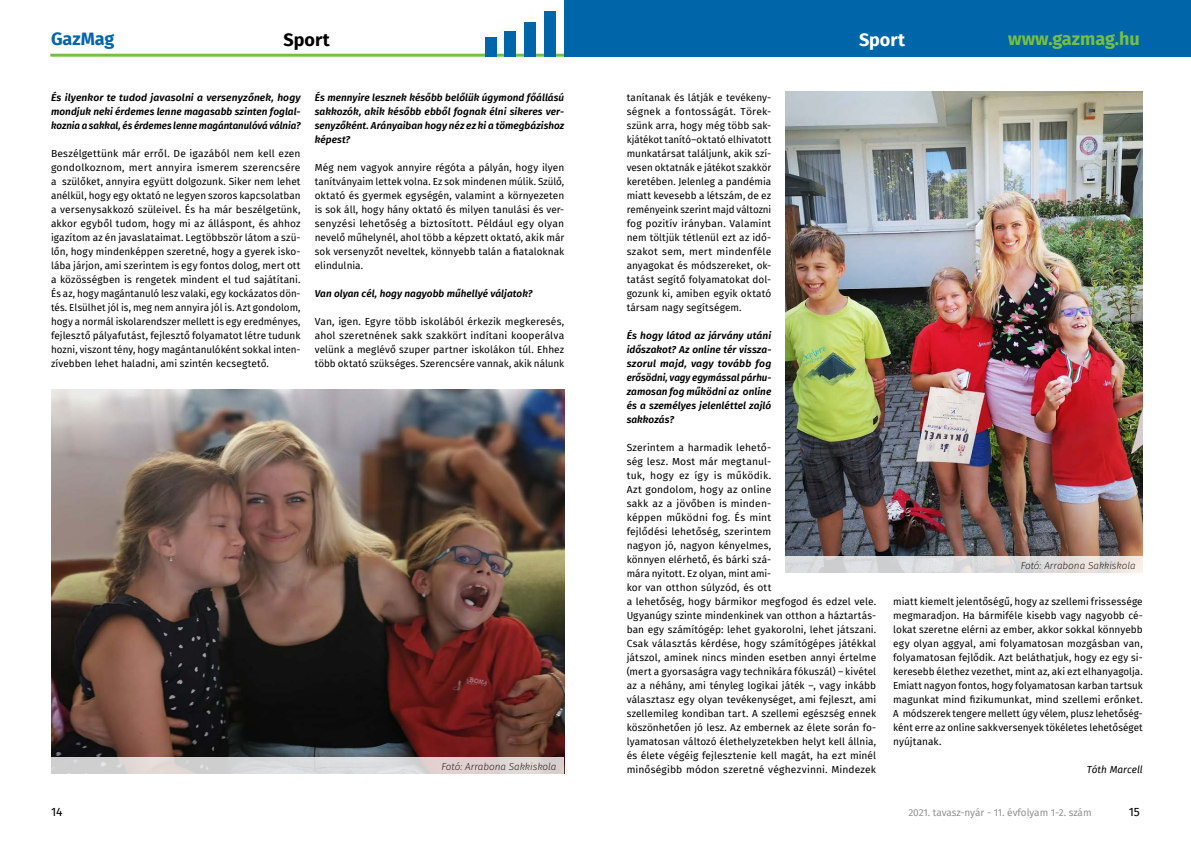
<style>
.page{position:relative;width:1191px;height:842px;background:#fff}
.page>*{position:absolute;margin:0;border:0;box-sizing:border-box;transform-origin:0 0}
.t1{font:700 18px "Fira Sans";color:#75c044}
.t2{font:700 18px "Fira Sans";color:#06a}
.t3{font:700 18px "Fira Sans";letter-spacing:-.005em;color:#000}
.t4{font:700 18px "Fira Sans";letter-spacing:-.005em;color:#fff}
.t5{font:12px "Fira Sans";color:#000}
.t6{font:10px/14px "Fira Sans";letter-spacing:.005em;color:#000;text-align:justify}
.t7{font:italic 600 10px/14px "Fira Sans";letter-spacing:.005em;color:#000;text-align:justify}
.t8{font:italic 200 10px "Fira Sans";color:#000}
.t9{font:10px "Fira Sans";letter-spacing:-.01em;color:#929292}
.t10{font:italic 10px "Fira Sans";letter-spacing:.005em;color:#000}
</style>
<div class="page">
<hr style="left:50px;top:54px;width:545px;height:3px;background:#75c044">
<div style="left:485px;top:37px;width:11px;height:20px;background:#06a"></div>
<div style="left:505px;top:31px;width:11px;height:26px;background:#06a"></div>
<div style="left:524px;top:23px;width:12px;height:34px;background:#06a"></div>
<div style="left:544px;top:11px;width:12px;height:46px;background:#06a"></div>
<img style="left:51px;top:390px;width:513px;height:367px">
<svg style="left:51px;top:757px;width:513px;height:17px;fill:#dbd6d4"></svg>
<div style="left:564px;top:0;width:627px;height:57px;background:#06a"></div>
<img style="left:785px;top:92px;width:357px;height:465px">
<svg style="left:785px;top:557px;width:357px;height:16px;fill:#dcdcdc"></svg>
<h1 class="t2" style="left:51px;top:24px;width:65px">GazMag</h1>
<h1 class="t3" style="left:284px;top:24px;width:48px">Sport</h1>
<h1 class="t4" style="left:859px;top:24px;width:48px">Sport</h1>
<h1 class="t1" style="left:1008px;top:24px;width:133px">www.gazmag.hu</h1>
<p class="t7" style="left:51px;top:90px;width:251px">És ilyenkor te tudod javasolni a versenyzőnek, hogy mondjuk neki érdemes lenne magasabb szinten foglal&shy;koznia a sakkal, és érdemes lenne magántanulóvá válnia?</p>
<p class="t6" style="left:51px;top:146px;width:251px">Beszélgettünk már erről. De igazából nem kell ezen gondolkoznom, mert annyira ismerem szerencsére a szülőket, annyira együtt dolgozunk. Siker nem lehet anélkül, hogy egy oktató ne legyen szoros kapcsolatban a versenysakkozó szüleivel. És ha már beszélgetünk, akkor egyből tudom, hogy mi az álláspont, és ahhoz igazítom az én javaslataimat. Legtöbbször látom a szü&shy;lőn, hogy mindenképpen szeretné, hogy a gyerek isko&shy;lába járjon, ami szerintem is egy fontos dolog, mert ott a közösségben is rengetek mindent el tud sajátítani.<br>És az, hogy magántanuló lesz valaki, egy kockázatos dön&shy;tés. Elsülhet jól is, meg nem annyira jól is. Azt gondolom, hogy a normál iskolarendszer mellett is egy eredményes, fejlesztő pályafutást, fejlesztő folyamatot létre tudunk hozni, viszont tény, hogy magántanulóként sokkal inten&shy;zívebben lehet haladni, ami szintén kecsegtető.</p>
<p class="t7" style="left:315px;top:90px;width:251px">És mennyire lesznek később belőlük úgymond főállású sakkozók, akik később ebből fognak élni sikeres ver&shy;senyzőként. Arányaiban hogy néz ez ki a tömegbázishoz képest?</p>
<p class="t6" style="left:315px;top:160px;width:251px">Még nem vagyok annyire régóta a pályán, hogy ilyen tanítványaim lettek volna. Ez sok mindenen múlik. Szülő, oktató és gyermek egységén, valamint a környezeten is sok áll, hogy hány oktató és milyen tanulási és ver&shy;senyzési lehetőség a biztosított. Például egy olyan nevelő műhelynél, ahol több a képzett oktató, akik már sok versenyzőt neveltek, könnyebb talán a fiataloknak elindulnia.</p>
<p class="t7" style="left:315px;top:286px;width:219px">Van olyan cél, hogy nagyobb műhellyé váljatok?</p>
<p class="t6" style="left:315px;top:314px;width:251px">Van, igen. Egyre több iskolából érkezik megkeresés, ahol szeretnének sakk szakkört indítani kooperálva velünk a meglévő szuper partner iskolákon túl. Ehhez több oktató szükséges. Szerencsére vannak, akik nálunk</p>
<p class="t8" style="left:441px;top:759px;width:116px">Fotó: Arrabona Sakkiskola</p>
<p class="t6" style="left:626px;top:90px;width:146px">tanítanak és látják e tevékeny&shy;ségnek a fontosságát. Törek&shy;szünk arra, hogy még több sak&shy;kjátékot tanító–oktató elhivatott munkatársat találjunk, akik szí&shy;vesen oktatnák e játékot szakkör keretében. Jelenleg a pandémia miatt kevesebb a létszám, de ez reményeink szerint majd változni fog pozitív irányban. Valamint nem töltjük tétlenül ezt az idő&shy;szakot sem, mert mindenféle anyagokat és módszereket, ok&shy;tatást segítő folyamatokat dol&shy;gozunk ki, amiben egyik oktató társam nagy segítségem.</p>
<p class="t7" style="left:626px;top:328px;width:146px">És hogy látod az járvány utáni időszakot? Az online tér vissza&shy;szorul majd, vagy tovább fog erősödni, vagy egymással párhu&shy;zamosan fog működni az online és a személyes jelenléttel zajló sakkozás?</p>
<p class="t6" style="left:626px;top:440px;width:251px;text-align:left">Szerintem a harmadik lehető-<br>ség lesz. Most már megtanul-<br>tuk, hogy ez így is működik.<br>Azt gondolom, hogy az online<br>sakk az a jövőben is minden-<br>képpen működni fog. És mint<br>fejlődési lehetőség, szerintem<br>nagyon jó, nagyon kényelmes,<br>könnyen elérhető, és bárki szá-<br>mára nyitott. Ez olyan, mint ami-<br>kor van otthon súlyzód, és ott<br>a lehetőség, hogy bármikor megfogod és edzel vele.<br>Ugyanúgy szinte mindenkinek van otthon a háztartás&shy;ban egy számítógép: lehet gyakorolni, lehet játszani.<br>Csak választás kérdése, hogy számítógépes játékkal játszol, aminek nincs minden esetben annyi értelme (mert a gyorsaságra vagy technikára fókuszál) – kivétel az a néhány, ami tényleg logikai játék –, vagy inkább választasz egy olyan tevékenységet, ami fejleszt, ami szellemileg kondiban tart. A szellemi egészség ennek köszönhetően jó lesz. Az embernek az élete során fo&shy;lyamatosan változó élethelyzetekben helyt kell állnia, és élete végéig fejlesztenie kell magát, ha ezt minél minőségibb módon szeretné véghezvinni. Mindezek</p>
<p class="t8" style="left:1020px;top:558px;width:116px">Fotó: Arrabona Sakkiskola</p>
<p class="t6" style="left:893px;top:594px;width:251px">miatt kiemelt jelentőségű, hogy az szellemi frissessége megmaradjon. Ha bármiféle kisebb vagy nagyobb cé&shy;lokat szeretne elérni az ember, akkor sokkal könnyebb egy olyan aggyal, ami folyamatosan mozgásban van, folyamatosan fejlődik. Azt beláthatjuk, hogy ez egy si&shy;keresebb élethez vezethet, mint az, aki ezt elhanyagolja.<br>Emiatt nagyon fontos, hogy folyamatosan karban tartsuk magunkat mind fizikumunkat, mind szellemi erőnket.<br>A módszerek tengere mellett úgy vélem, plusz lehetőség&shy;ként erre az online sakkversenyek tökéletes lehetőséget nyújtanak.</p>
<p class="t10" style="left:1087px;top:762px;width:57px">Tóth Marcell</p>
<p class="t5" style="left:51px;top:803px;width:13px">14</p>
<p class="t9" style="left:908px;top:805px;width:185px">2021. tavasz-nyár - 11. évfolyam 1-2. szám</p>
<p class="t5" style="left:1128px;top:803px;width:13px">15</p>
</div>
